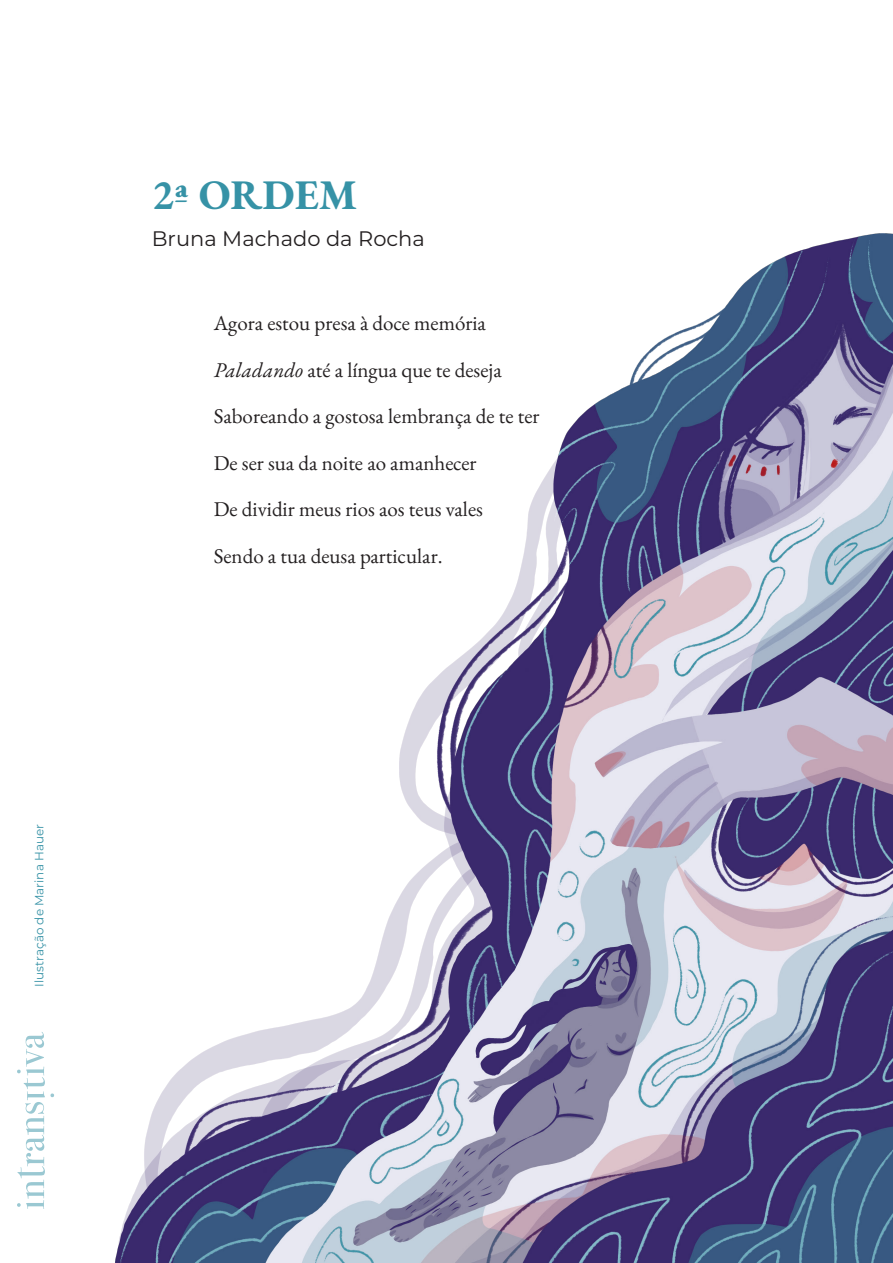
<style>
.page{position:relative;width:893px;height:1263px;background:#fff}
.page>*{position:absolute;margin:0;border:0;box-sizing:border-box;transform-origin:0 0}
._1ª_página_-_título{font:700 42px "EB Garamond";color:#3692a6}
.Corpo_do_texto{font:21px "EB Garamond";color:#231f20}
._1ª_página_-_autor_a{font:21px "Montserrat";color:#231f20}
.Créditos_da_ilustração{font:12px "Montserrat";color:#3692a6}
.s1{font-style:italic}
</style>
<div class="page">
<img style="left:115px;top:233px;width:778px;height:1030px">
<svg style="left:17px;top:1032px;width:37px;height:177px"></svg>
<p class="Créditos_da_ilustração" style="left:31px;top:986px;width:164px;rotate:-90deg">Ilustração de Marina Hauer</p>
<p class="_1ª_página_-_título" style="left:152px;top:166px;width:207px">2ª ORDEM</p>
<p class="_1ª_página_-_autor_a" style="left:152px;top:224px;width:274px">Bruna Machado da Rocha</p>
<p class="Corpo_do_texto" style="left:214px;top:310px;width:274px">Agora estou presa à doce memória</p>
<p class="Corpo_do_texto" style="left:214px;top:356px;width:290px"><span class="s1">Paladando</span> até a língua que te deseja</p>
<p class="Corpo_do_texto" style="left:214px;top:403px;width:327px">Saboreando a gostosa lembrança de te ter</p>
<p class="Corpo_do_texto" style="left:214px;top:449px;width:264px">De ser sua da noite ao amanhecer</p>
<p class="Corpo_do_texto" style="left:214px;top:496px;width:271px">De dividir meus rios aos teus vales</p>
<p class="Corpo_do_texto" style="left:214px;top:542px;width:230px">Sendo a tua deusa particular.</p>
</div>
